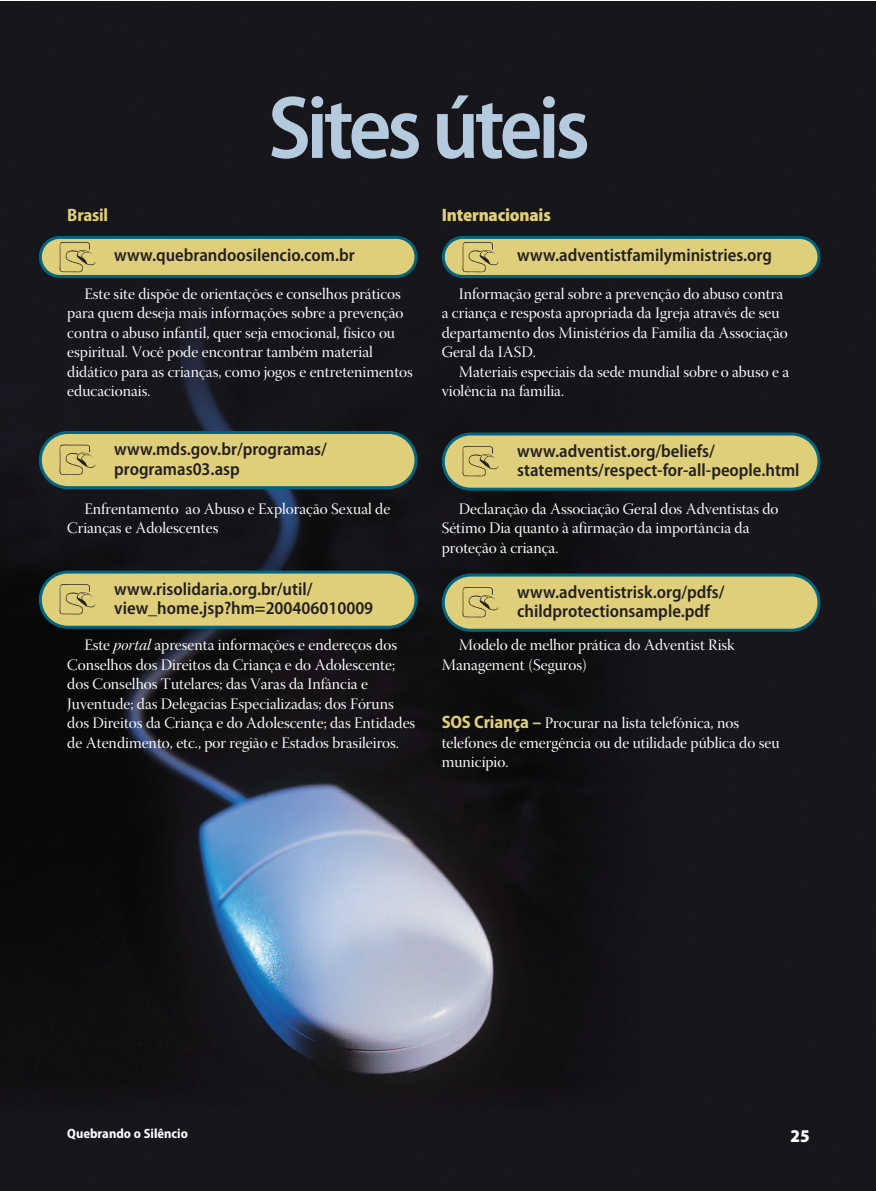
<style>
.page{position:relative;width:876px;height:1191px;background:#fff}
.page>*{position:absolute;margin:0;border:0;box-sizing:border-box;transform-origin:0 0}
.t1{font:600 semi-condensed 90px "Myriad Pro";letter-spacing:-.05em;color:#b6cade}
.t2{font:600 semi-condensed 18px/19.5px "Myriad Pro";color:#231f20}
.t3{font:900 semi-condensed 18px "Myriad Pro";letter-spacing:-.01em;color:#dfce7a}
.t4{font:700 semi-condensed 18px "Myriad Pro";letter-spacing:-.01em;color:#dfce7a}
.t5{font:900 semi-condensed 18px "Myriad Pro";color:#fff}
.t6{font:15.9px/19.5px "Warnock Pro Disp";color:#fff}
.t7{font:700 semi-condensed 13.5px "Myriad Pro";color:#fff}
.s1{font-family:"Warnock Pro It Disp"}
.s2{font-family:"Myriad Pro";font-weight:700;font-stretch:semi-condensed;font-size:18px;color:#dfce7a}
</style>
<div class="page">
<img style="left:0;top:1px;width:875px;height:1190px">
<svg style="left:39px;top:236px;width:378px;height:42px;background:#b7b877"></svg>
<svg style="left:441px;top:236px;width:379px;height:42px;background:#b7b877"></svg>
<svg style="left:39px;top:431px;width:378px;height:58px;background:#bfbb76"></svg>
<svg style="left:441px;top:432px;width:379px;height:58px;background:#bfba75"></svg>
<svg style="left:39px;top:570px;width:378px;height:59px;background:#bcb875"></svg>
<svg style="left:441px;top:573px;width:379px;height:59px;background:#bbb875"></svg>
<p class="t4" style="left:67px;top:208px;width:42px">Brasil</p>
<h1 class="t1" style="left:268px;top:93px;width:323px">Sites úteis</h1>
<p class="t3" style="left:441px;top:208px;width:111px">Internacionais</p>
<p class="t2" style="left:114px;top:247px;width:242px">www.quebrandoosilencio.com.br</p>
<p class="t2" style="left:517px;top:247px;width:256px">www.adventistfamilyministries.org</p>
<p class="t6" style="left:67px;top:285px;width:347px;text-indent:17px">Este site dispõe de orientações e conselhos práticos para quem deseja mais informações sobre a prevenção contra o abuso infantil, quer seja emocional, físico ou espiritual. Você pode encontrar também material didático para as crianças, como jogos e entretenimentos educacionais.</p>
<p class="t6" style="left:441px;top:285px;width:347px;text-indent:17px">Informação geral sobre a prevenção do abuso contra a criança e resposta apropriada da Igreja através de seu departamento dos Ministérios da Família da Associação Geral da IASD.</p>
<p class="t6" style="left:441px;top:363px;width:349px;text-indent:17px">Materiais especiais da sede mundial sobre o abuso e a violência na família.</p>
<p class="t2" style="left:114px;top:441px;width:214px">www.mds.gov.br/programas/ programas03.asp</p>
<p class="t2" style="left:517px;top:442px;width:284px">www.adventist.org/beliefs/ statements/respect-for-all-people.html</p>
<p class="t6" style="left:67px;top:500px;width:324px;text-indent:17px">Enfrentamento ao Abuso e Exploração Sexual de<br>Crianças e Adolescentes</p>
<p class="t6" style="left:441px;top:500px;width:338px;text-indent:17px">Declaração da Associação Geral dos Adventistas do<br>Sétimo Dia quanto à afirmação da importância da proteção à criança.</p>
<p class="t2" style="left:114px;top:580px;width:260px">www.risolidaria.org.br/util/ view_home.jsp?hm=200406010009</p>
<p class="t2" style="left:517px;top:583px;width:209px">www.adventistrisk.org/pdfs/ childprotectionsample.pdf</p>
<p class="t6" style="left:67px;top:636px;width:349px;text-indent:17px">Este <span class="s1">portal</span> apresenta informações e endereços dos Conselhos dos Direitos da Criança e do Adolescente; dos Conselhos Tutelares; das Varas da Infância e Juventude; das Delegacias Especializadas; dos Fóruns dos Direitos da Criança e do Adolescente; das Entidades de Atendimento, etc., por região e Estados brasileiros.</p>
<p class="t6" style="left:441px;top:636px;width:294px;text-indent:17px">Modelo de melhor prática do Adventist Risk<br>Management (Seguros)</p>
<p class="t6" style="left:441px;top:714px;width:339px"><span class="s2">SOS Criança –</span> Procurar na lista telefônica, nos telefones de emergência ou de utilidade pública do seu município.</p>
<p class="t7" style="left:67px;top:1128px;width:122px">Quebrando o Silêncio</p>
<p class="t5" style="left:790px;top:1128px;width:21px">25</p>
</div>
